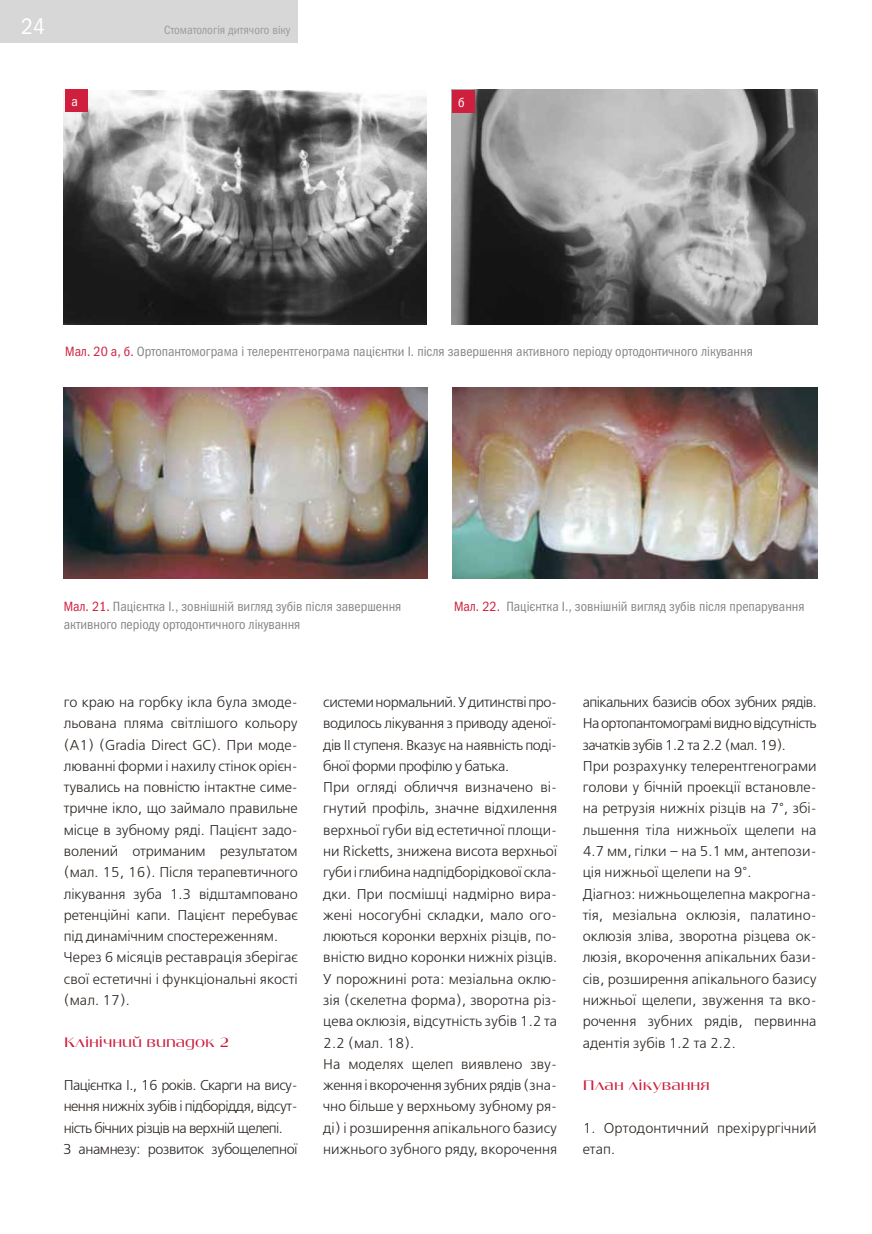
<style>
.page{position:relative;width:872px;height:1234px;background:#fff}
.page>*{position:absolute;margin:0;border:0;box-sizing:border-box;transform-origin:0 0}
.t1{font:22.5px "Franklin Gothic Book Cond C";color:#fff}
.t2{font:15px "Angelica";color:#cf1f3e}
.t3{font:300 14.25px/21.3px "Free Set";color:#29231f}
.t4{font:300 14.25px/21.3px "Free Set";letter-spacing:-.04em;color:#29231f}
.t5{font:13.5px/18px "Franklin Gothic Book Cond C";color:#868686}
.t6{font:13.5px "Franklin Gothic Book Cond C";color:#fff}
.t7{font:12px "Franklin Gothic Book Cond C";color:#9b9b9c}
.s1{color:#cf1f3e}
</style>
<div class="page">
<div style="left:0;top:0;width:298px;height:43px;background:#d7d7d7"></div>
<img style="left:64px;top:90px;width:363px;height:234px">
<img style="left:452px;top:89px;width:366px;height:236px">
<div style="left:65px;top:89px;width:22px;height:22px;background:#cf1f3e"></div>
<div style="left:452px;top:90px;width:22px;height:22px;background:#cf1f3e"></div>
<img style="left:64px;top:387px;width:363px;height:191px">
<img style="left:452px;top:387px;width:365px;height:191px">
<h1 class="t1" style="left:21px;top:14px;width:25px">24</h1>
<p class="t7" style="left:164px;top:23px;width:128px">Стоматологія дитячого віку</p>
<p class="t6" style="left:72px;top:94px;width:8px">а</p>
<p class="t6" style="left:458px;top:95px;width:8px">б</p>
<p class="t5" style="left:65px;top:342px;width:689px"><span class="s1">Мал. 20 а, б.</span> Ортопантомограма і телерентгенограма пацієнтки І. після завершення активного періоду ортодонтичного лікування</p>
<p class="t5" style="left:64px;top:597px;width:339px"><span class="s1">Мал. 21.</span> Пацієнтка І., зовнішній вигляд зубів після завершення активного періоду ортодонтичного лікування</p>
<p class="t5" style="left:454px;top:597px;width:352px"><span class="s1">Мал. 22.</span> Пацієнтка І., зовнішній вигляд зубів після препарування</p>
<p class="t3" style="left:64px;top:691px;width:235px">го краю на горбку ікла була змоде&shy;льована пляма світлішого кольору (А1) (Gradia Direct GC). При моде&shy;люванні форми і нахилу стінок орієн&shy;тувались на повністю інтактне симе&shy;тричне ікло, що займало правильне місце в зубному ряді. Пацієнт задо&shy;волений отриманим результатом (мал. 15, 16). Після терапевтичного лікування зуба 1.3 відштамповано ретенційні капи. Пацієнт перебуває під динамічним спостереженням.<br>Через 6 місяців реставрація зберігає свої естетичні і функціональні якості (мал. 17).</p>
<p class="t2" style="left:64px;top:1033px;width:167px">Клінічний випадок 2</p>
<p class="t4" style="left:64px;top:1074px;width:235px">Пацієнтка І., 16 років. Скарги на вису&shy;нення нижніх зубів і підборіддя, відсут&shy;ність бічних різців на верхній щелепі.<br>З анамнезу: розвиток зубощелепної</p>
<p class="t3" style="left:323px;top:691px;width:235px">системи нормальний. У дитинстві про&shy;водилось лікування з приводу аденої&shy;дів II ступеня. Вказує на наявність поді&shy;бної форми профілю у батька.<br>При огляді обличчя визначено ві&shy;гнутий профіль, значне відхилення верхньої губи від естетичної площи&shy;ни Ricketts, знижена висота верхньої губи і глибина надпідборідкової скла&shy;дки. При посмішці надмірно вира&shy;жені носогубні складки, мало ого&shy;люються коронки верхніх різців, по&shy;вністю видно коронки нижніх різців.<br>У порожнині рота: мезіальна оклю&shy;зія (скелетна форма), зворотна різ&shy;цева оклюзія, відсутність зубів 1.2 та 2.2 (мал. 18).<br>На моделях щелеп виявлено зву&shy;ження і вкорочення зубних рядів (зна&shy;чно більше у верхньому зубному ря&shy;ді) і розширення апікального базису нижнього зубного ряду, вкорочення</p>
<p class="t3" style="left:583px;top:691px;width:235px">апікальних базисів обох зубних рядів.<br>На ортопантомограмі видно відсутність зачатків зубів 1.2 та 2.2 (мал. 19).<br>При розрахунку телерентгенограми голови у бічній проекції встановле&shy;на ретрузія нижніх різців на 7°, збі&shy;льшення тіла нижньоїх щелепи на 4.7 мм, гілки – на 5.1 мм, антепози&shy;ція нижньої щелепи на 9°.<br>Діагноз: нижньощелепна макрогна&shy;тія, мезіальна оклюзія, палатино&shy;оклюзія зліва, зворотна різцева ок&shy;люзія, вкорочення апікальних бази&shy;сів, розширення апікального базису нижньої щелепи, звуження та вко&shy;рочення зубних рядів, первинна адентія зубів 1.2 та 2.2.</p>
<p class="t2" style="left:583px;top:1075px;width:128px">План лікування</p>
<p class="t3" style="left:583px;top:1117px;width:235px">1. Ортодонтичний прехірургічний етап.</p>
</div>
